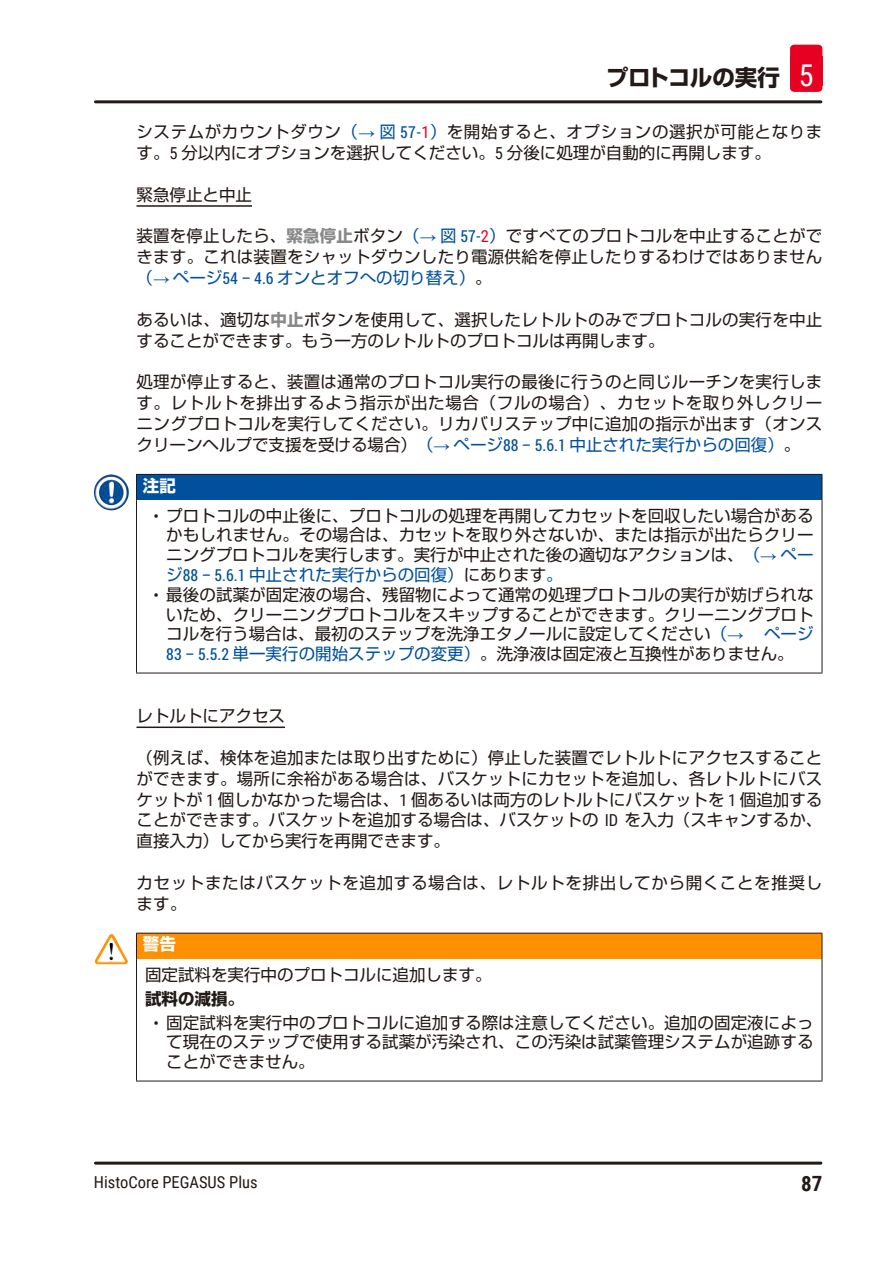
<style>
.page{position:relative;width:893px;height:1263px;background:#fff}
.page>*{position:absolute;margin:0;border:0;box-sizing:border-box;transform-origin:0 0}
.t1{font:700 22.5px "Shin Go Pro";letter-spacing:-.02em;color:#231916}
.t2{font:700 21px "Roboto Condensed";color:#231916}
.Description_text{font:16.5px/20.9px "Shin Go Pro";color:#231916;text-align:justify}
.Description_text-2{font:16.5px/20.9px "Shin Go Pro";letter-spacing:.04em;color:#231916}
.Source_of_danger{font:16.5px "Shin Go Pro";color:#231916}
.t3{font:16.5px "Roboto Condensed";color:#231916}
.I_Topic{font:16.5px "Shin Go Pro";color:#231916}
.Consequenses_of_non{font:700 16.5px "Shin Go Pro";color:#231916}
.Signalword__no_use_a{font:700 16.5px "Shin Go Pro";color:#fff}
.s1{font-family:"Roboto Condensed";font-weight:400;font-size:30px;color:#fff}
.s2{color:#00509e}
.s3{font-family:"Arial";color:#00509e}
.s4{font-family:"Roboto Condensed";color:#00509e}
.s5{font-family:"Roboto Condensed";color:#e60021}
.s6{font-family:"Roboto Condensed"}
.s7{font-weight:700;color:#898989}
</style>
<div class="page">
<hr style="left:95px;top:100px;width:726px;height:3px;background:#231916">
<hr style="left:95px;top:1161px;width:726px;height:3px;background:#231916">
<div style="left:790px;top:45px;width:32px;height:47px;background:#e60021;border-radius:4px"></div>
<hr style="left:136px;top:205px;width:116px;height:2px;background:#231916">
<hr style="left:136px;top:726px;width:149px;height:2px;background:#231916">
<div style="left:136px;top:474px;width:686px;height:26px;background:#00509e"></div>
<svg style="left:136px;top:475px;width:1px;height:25px"></svg>
<hr style="left:136px;top:500px;width:1px;height:173px;background:#231916">
<hr style="left:822px;top:500px;width:1px;height:173px;background:#231916">
<hr style="left:136px;top:673px;width:686px;height:1px;background:#231916">
<hr style="left:136px;top:474px;width:686px;height:1px;background:#231916">
<svg style="left:822px;top:475px;width:1px;height:25px"></svg>
<img style="left:94px;top:474px;width:26px;height:36px">
<div style="left:136px;top:933px;width:686px;height:26px;background:#ff9000"></div>
<svg style="left:136px;top:934px;width:1px;height:25px"></svg>
<hr style="left:136px;top:959px;width:1px;height:122px;background:#231916">
<hr style="left:822px;top:959px;width:1px;height:122px;background:#231916">
<hr style="left:136px;top:1081px;width:686px;height:1px;background:#231916">
<hr style="left:136px;top:933px;width:686px;height:1px;background:#231916">
<svg style="left:822px;top:933px;width:1px;height:26px"></svg>
<img style="left:97px;top:934px;width:14px;height:23px">
<h1 class="t1" style="left:606px;top:60px;width:209px">プロトコルの実行 <span class="s1">15</span></h1>
<p class="Description_text" style="left:136px;top:120px;width:687px">システムがカウントダウン<span class="s2">（</span><span class="s3">→</span> <span class="s2">図</span> <span class="s4">57-</span><span class="s5">1</span><span class="s2">）</span>を開始すると、オプションの選択が可能となります。<span class="s6">5</span> 分以内にオプションを選択してください。<span class="s6">5</span> 分後に処理が自動的に再開します。</p>
<p class="I_Topic" style="left:136px;top:181px;width:117px">緊急停止と中止</p>
<p class="Description_text" style="left:136px;top:224px;width:687px">装置を停止したら、<span class="s7">緊急停止</span>ボタン<span class="s2">（</span><span class="s3">→</span> <span class="s2">図</span> <span class="s4">57-</span><span class="s5">2</span><span class="s2">）</span>ですべてのプロトコルを中止することができます。これは装置をシャットダウンしたり電源供給を停止したりするわけではありません<span class="s2">（</span><span class="s3">→</span> <span class="s2">ページ</span><span class="s4">54 – 4.6</span> <span class="s2">オンとオフへの切り替え）</span>。</p>
<p class="Description_text" style="left:136px;top:307px;width:687px">あるいは、適切な<span class="s7">中止</span>ボタンを使用して、選択したレトルトのみでプロトコルの実行を中止することができます。もう一方のレトルトのプロトコルは再開します。</p>
<p class="Description_text" style="left:136px;top:370px;width:687px">処理が停止すると、装置は通常のプロトコル実行の最後に行うのと同じルーチンを実行します。レトルトを排出するよう指示が出た場合（フルの場合）、カセットを取り外しクリーニングプロトコルを実行してください。リカバリステップ中に追加の指示が出ます（オンスクリーンヘルプで支援を受ける場合）<span class="s2">（</span><span class="s3">→</span> <span class="s2">ページ</span><span class="s4">88 – 5.6.1</span> <span class="s2">中止された実行からの回復）</span>。</p>
<p class="Signalword__no_use_a" style="left:143px;top:472px;width:34px">注記</p>
<p class="Description_text" style="left:166px;top:503px;width:649px;line-height:19.8px;text-indent:-13px"><span class="s6">•</span> プロトコルの中止後に、プロトコルの処理を再開してカセットを回収したい場合があるかもしれません。その場合は、カセットを取り外さないか、または指示が出たらクリーニングプロトコルを実行します。実行が中止された後の適切なアクションは、<span class="s2">（</span><span class="s3">→</span> <span class="s2">ページ</span><span class="s4">88 – 5.6.1</span> <span class="s2">中止された実行からの回復）</span>にあります<span class="s2">。</span></p>
<p class="Description_text" style="left:166px;top:583px;width:649px;line-height:19.8px;text-indent:-13px"><span class="s6">•</span> 最後の試薬が固定液の場合、残留物によって通常の処理プロトコルの実行が妨げられないため、クリーニングプロトコルをスキップすることができます。クリーニングプロトコルを行う場合は、最初のステップを洗浄エタノールに設定してください<span class="s2">（</span><span class="s3">→</span> <span class="s2">ページ</span><span class="s4">83 – 5.5.2</span> <span class="s2">単一実行の開始ステップの変更）</span>。洗浄液は固定液と互換性がありません。</p>
<p class="I_Topic" style="left:136px;top:702px;width:150px">レトルトにアクセス</p>
<p class="Description_text" style="left:136px;top:745px;width:687px">（例えば、検体を追加または取り出すために）停止した装置でレトルトにアクセスすることができます。場所に余裕がある場合は、バスケットにカセットを追加し、各レトルトにバスケットが <span class="s6">1</span> 個しかなかった場合は、<span class="s6">1</span> 個あるいは両方のレトルトにバスケットを <span class="s6">1</span> 個追加することができます。バスケットを追加する場合は、バスケットの <span class="s6">ID</span> を入力（スキャンするか、直接入力）してから実行を再開できます。</p>
<p class="Description_text-2" style="left:136px;top:870px;width:687px">カセットまたはバスケットを追加する場合は、レトルトを排出してから開くことを推奨します。</p>
<p class="Signalword__no_use_a" style="left:143px;top:931px;width:34px">警告</p>
<p class="Source_of_danger" style="left:145px;top:961px;width:348px">固定試料を実行中のプロトコルに追加します。</p>
<p class="Consequenses_of_non" style="left:145px;top:985px;width:101px">試料の減損。</p>
<p class="Description_text" style="left:166px;top:1010px;width:649px;line-height:19.8px;text-indent:-13px"><span class="s6">•</span> 固定試料を実行中のプロトコルに追加する際は注意してください。追加の固定液によって現在のステップで使用する試薬が汚染され、この汚染は試薬管理システムが追跡することができません。</p>
<p class="t3" style="left:94px;top:1170px;width:165px">HistoCore PEGASUS Plus</p>
<p class="t2" style="left:801px;top:1169px;width:23px">87</p>
</div>
